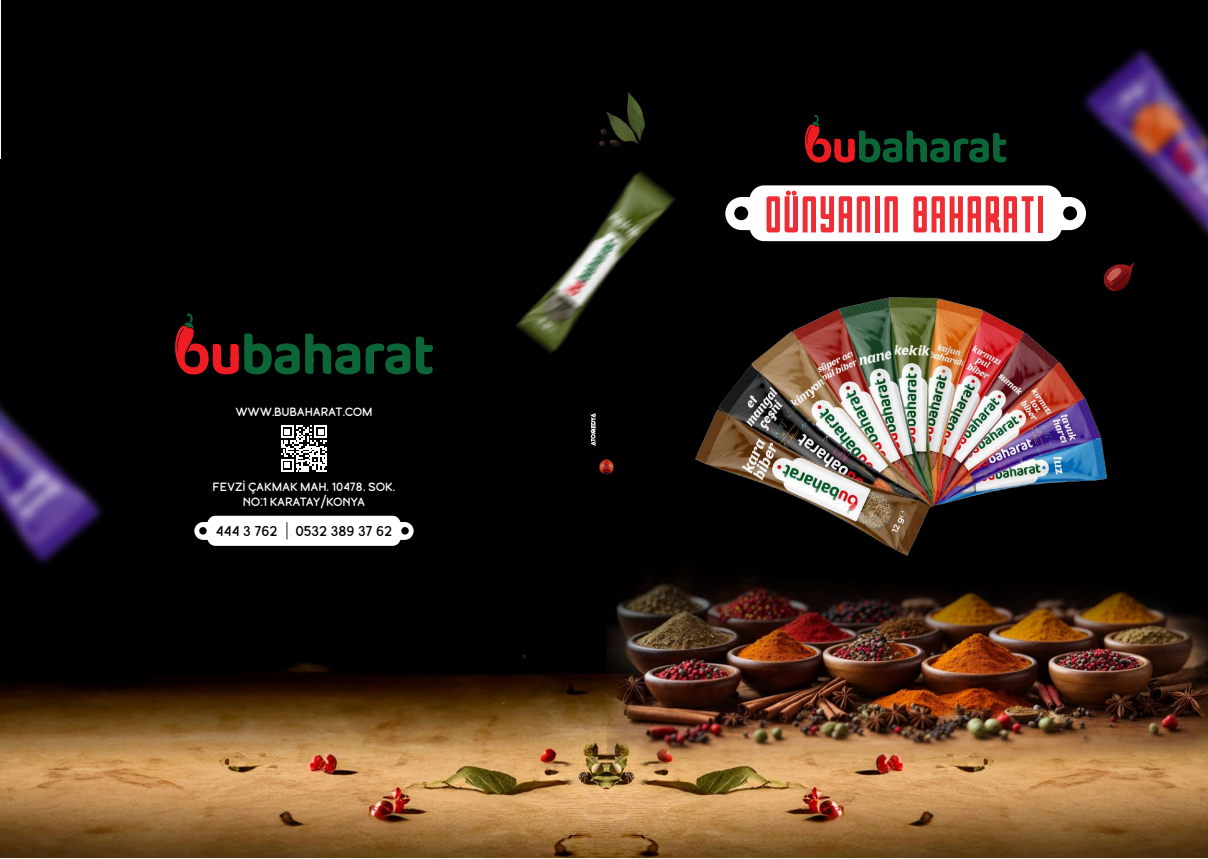
<style>
.page{position:relative;width:1208px;height:859px;background:#fff}
.page>*{position:absolute;margin:0;border:0;box-sizing:border-box;transform-origin:0 0}
.t1{font:55.1px "Atomic";letter-spacing:.055em;color:#ee2d34}
.t2{font:14.4px "Corten Sans";color:#000}
.t3{font:12px/15px "Corten Sans";letter-spacing:.03em;color:#fff;text-align:center}
</style>
<div class="page">
<div style="left:1px;top:0;width:1207px;height:258px;background:#000002"></div>
<img style="left:0;top:159px;width:1208px;height:698px">
<svg style="left:725px;top:185px;width:326px;height:56px;background:#efefef"></svg>
<img style="left:599px;top:93px;width:45px;height:53px">
<svg style="left:281px;top:425px;width:46px;height:47px"></svg>
<svg style="left:194px;top:516px;width:219px;height:30px"></svg>
<svg style="left:590px;top:413px;width:6px;height:33px"></svg>
<svg style="left:804px;top:115px;width:202px;height:48px"></svg>
<svg style="left:366px;top:343px;width:44px;height:31px"></svg>
<svg style="left:416px;top:337px;width:17px;height:37px"></svg>
<svg style="left:175px;top:313px;width:185px;height:61px;background:#201910"></svg>
<img style="left:695px;top:298px;width:412px;height:266px">
<img style="left:1051px;top:48px;width:157px;height:303px">
<img style="left:0;top:266px;width:134px;height:312px">
<img style="left:510px;top:159px;width:171px;height:214px">
<p class="t3" style="left:236px;top:404px;width:138px">WWW.BUBAHARAT.COM</p>
<p class="t3" style="left:213px;top:479px;width:184px">FEVZI ÇAKMAK MAH. 10478. SOK.<br>NO:1 KARATAY/KONYA</p>
<p class="t2" style="left:216px;top:523px;width:178px">444 3 762 0532 389 37 62</p>
<h1 class="t1" style="left:766px;top:179px;width:280px">DÜNYANIN BAHARATI</h1>
</div>
